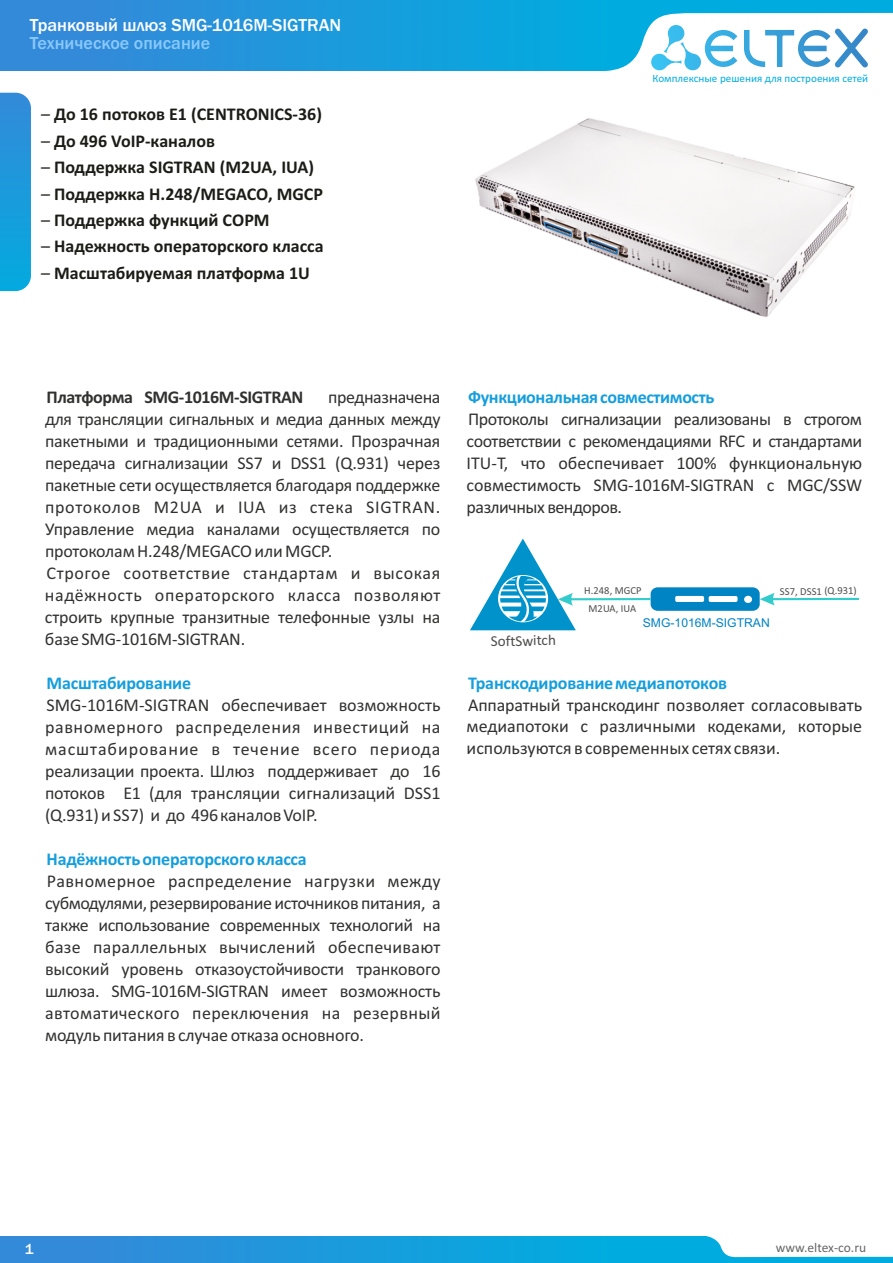
<style>
.page{position:relative;width:893px;height:1263px;background:#fff}
.page>*{position:absolute;margin:0;border:0;box-sizing:border-box;transform-origin:0 0}
.t1{font:18px/21.9px "Calibri";letter-spacing:-.01em;color:#313130;text-align:justify}
.t2{font:700 18px "Calibri";color:#1c1c17}
.t3{font:700 18px "Calibri";letter-spacing:-.01em;color:#159edc}
.t4{font:500 18px "Franklin Gothic";color:#fff}
.t5{font:700 18px "Calibri";letter-spacing:-.025em;color:#313130}
.t6{font:500 18px "Franklin Gothic";color:#8ac9fc}
.t7{font:15.15px "Calibri";color:#4e4e4d}
.t8{font:500 15px "Franklin Gothic";color:#fff}
.t9{font:13.5px "Calibri";color:#666}
.t10{font:12.15px "Arial";color:#0084c4}
.t11{font:11.1px "Calibri";color:#00acdf}
.t12{font:10.65px/18.3px "Calibri";color:#4e4e4d;text-align:center}
.s1{font-weight:400}
</style>
<div class="page">
<svg style="left:0;top:93px;width:31px;height:198px;background:#1e9bdc"></svg>
<div style="left:0;top:0;width:893px;height:71px;background:linear-gradient(to right,#3489d9,#00b4e0)"></div>
<svg style="left:589px;top:13px;width:304px;height:58px"></svg>
<div style="left:0;top:1236px;width:893px;height:27px;background:linear-gradient(to right,#3489d9,#00b4e0)"></div>
<svg style="left:703px;top:1236px;width:190px;height:21px"></svg>
<img style="left:475px;top:118px;width:380px;height:199px">
<svg style="left:470px;top:539px;width:389px;height:91px"></svg>
<p class="t4" style="left:30px;top:19px;width:313px">Транковый шлюз SMG-1016M-SIGTRAN</p>
<p class="t6" style="left:30px;top:36px;width:182px">Техническое описание</p>
<p class="t2" style="left:41px;top:107px;width:282px"><span class="s1">–</span> До 16 потоков Е1 (CENTRONICS-36)</p>
<p class="t2" style="left:41px;top:133px;width:175px"><span class="s1">–</span> До 496 VoIP-каналов</p>
<p class="t2" style="left:41px;top:160px;width:274px"><span class="s1">–</span> Поддержка SIGTRAN (M2UA, IUA)</p>
<p class="t2" style="left:41px;top:186px;width:284px"><span class="s1">–</span> Поддержка H.248/MEGACO, MGCP</p>
<p class="t2" style="left:41px;top:239px;width:284px"><span class="s1">–</span> Надежность операторского класса</p>
<p class="t2" style="left:41px;top:212px;width:230px"><span class="s1">–</span> Поддержка функций СОРМ</p>
<p class="t2" style="left:41px;top:265px;width:270px"><span class="s1">–</span> Масштабируемая платформа 1U</p>
<p class="t11" style="left:652px;top:73px;width:217px">Комплексные решения для построения сетей</p>
<p class="t5" style="left:47px;top:390px;width:258px">Платформа SMG-1016M-SIGTRAN</p>
<p class="t1" style="left:45px;top:388px;width:397px;text-align:left;text-indent:283px">предназначена для трансляции сигнальных и медиа данных между пакетными и традиционными сетями. Прозрачная передача сигнализации SS7 и DSS1 (Q.931) через пакетные сети осуществляется благодаря поддержке протоколов M2UA и IUA из стека SIGTRAN.<br>Управление медиа каналами осуществляется по протоколам H.248/MEGACOили MGCP.<br>Строгое соответствие стандартам и высокая надёжность операторского класса позволяют строить крупные транзитные телефонные узлы на базе SMG-1016M-SIGTRAN.</p>
<p class="t3" style="left:47px;top:676px;width:146px">Масштабирование</p>
<p class="t1" style="left:45px;top:696px;width:397px">SMG-1016M-SIGTRAN обеспечивает возможность равномерного распределения инвестиций на масштабирование в течение всего периода реализации проекта. Шлюз поддерживает до 16 потоков Е1 (для трансляции сигнализаций DSS1 (Q.931)и SS7) и до 496каналовVoIP.</p>
<p class="t3" style="left:47px;top:851px;width:261px">Надёжностьоператорскогокласса</p>
<p class="t1" style="left:45px;top:871px;width:397px">Равномерное распределение нагрузки между субмодулями,резервированиеисточниковпитания, а также использование современных технологий на базе параллельных вычислений обеспечивают высокий уровень отказоустойчивости транкового шлюза. SMG-1016M-SIGTRAN имеет возможность автоматического переключения на резервный модуль питания в случае отказа основного.</p>
<p class="t3" style="left:468px;top:389px;width:248px">Функциональнаясовместимость</p>
<p class="t1" style="left:467px;top:409px;width:397px">Протоколы сигнализации реализованы в строгом соответствии с рекомендациями RFC и стандартами ITU-T, что обеспечивает 100% функциональную совместимость SMG-1016M-SIGTRAN с MGC/SSW различных вендоров.</p>
<p class="t7" style="left:491px;top:635px;width:67px;rotate:-1deg">SoftSwitch</p>
<p class="t12" style="left:584px;top:583px;width:59px;rotate:-1deg">H.248, MGCP<br>M2UA, IUA</p>
<p class="t12" style="left:780px;top:583px;width:78px;rotate:-1deg">SS7, DSS1 (Q.931)</p>
<p class="t10" style="left:643px;top:618px;width:129px">SMG-1016M-SIGTRAN</p>
<p class="t3" style="left:468px;top:675px;width:260px">Транскодированиемедиапотоков</p>
<p class="t1" style="left:467px;top:695px;width:397px">Аппаратный транскодинг позволяет согласовывать медиапотоки с различными кодеками, которые используются в современных сетях связи.</p>
<p class="t8" style="left:25px;top:1243px;width:10px">1</p>
<p class="t9" style="left:776px;top:1242px;width:92px">www.eltex-co.ru</p>
</div>
